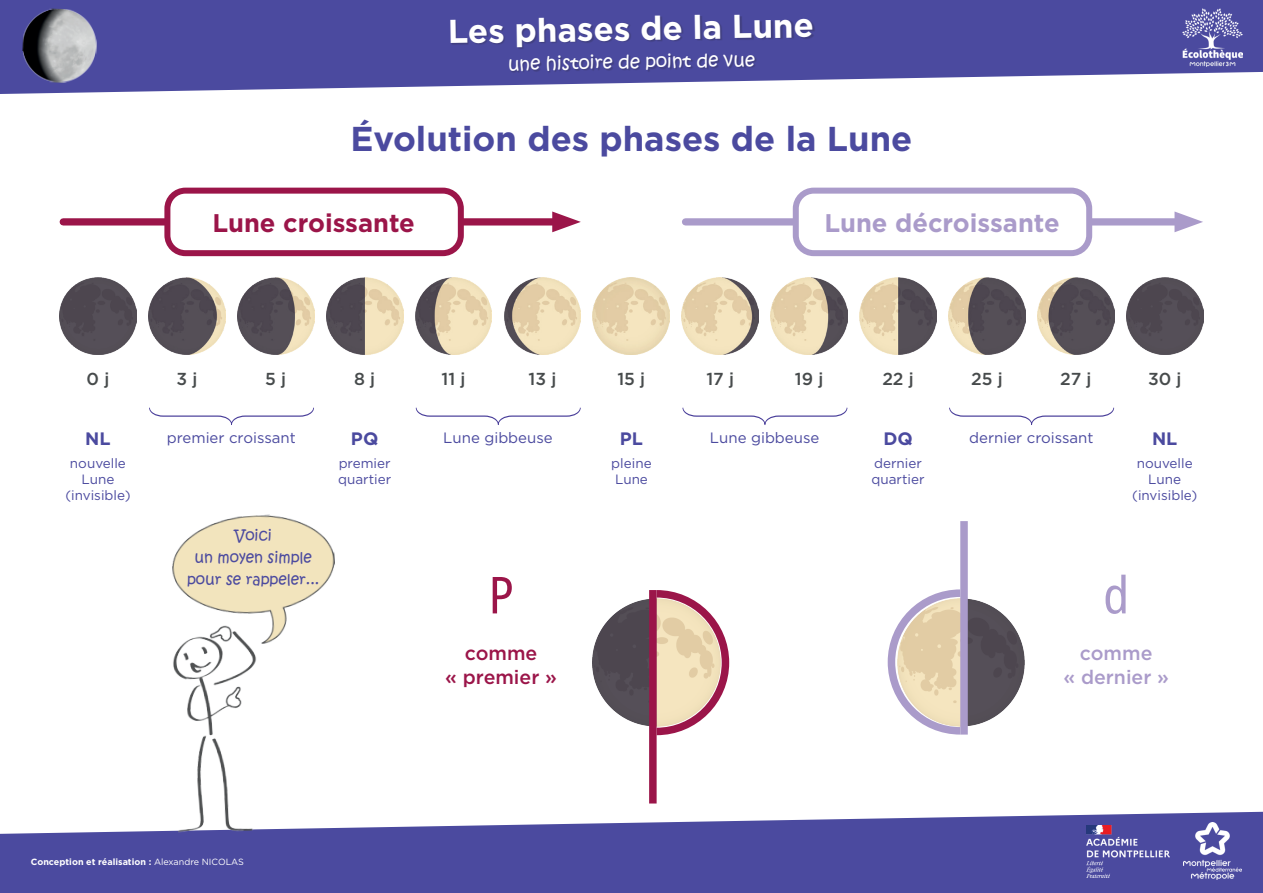
<style>
.page{position:relative;width:1263px;height:893px;background:#fff}
.page>*{position:absolute;margin:0;border:0;box-sizing:border-box;transform-origin:0 0}
.t1{font:condensed 51px "Noto Sans";color:#9b1549}
.t2{font:condensed 51px "Noto Sans";color:#aa9bca}
.t3{font:700 34.5px "Gotham";color:#4b4a9f}
.t4{font:700 33px "Gotham";color:#fff}
.t5{font:700 25.5px "Gotham";color:#aa9bca}
.t6{font:700 25.5px "Gotham";color:#9b1549}
.t7{font:500 19.5px/23.4px "Gotham";color:#9b1549;text-align:center}
.t8{font:500 19.5px/23.4px "Gotham";color:#aa9bca;text-align:center}
.t9{font:18px "Kristen ITC";color:#fff}
.t10{font:700 18px "Gotham";color:#4b4a9f}
.t11{font:500 17.4px "Gotham";color:#474b4c}
.t12{font:15px "Gotham";color:#4b4a9f}
.t13{font:15px/22.2px "Kristen ITC";color:#4b4a9f;text-align:center}
.t14{font:13.5px/16.2px "Gotham";color:#4b4a9f}
.t15{font:700 9px "Gotham";color:#fff}
.s1{font-weight:400}
</style>
<div class="page">
<svg style="left:0;top:0;width:1263px;height:94px;fill:#4b4a9f"></svg>
<img style="left:1183px;top:8px;width:60px;height:58px">
<img style="left:21px;top:8px;width:77px;height:76px">
<svg style="left:0;top:811px;width:1263px;height:82px;background:#6160aa"></svg>
<img style="left:1086px;top:826px;width:83px;height:51px">
<img style="left:1184px;top:822px;width:58px;height:58px">
<div style="left:451px;top:16px;width:364px;height:57px;background:#231f20;opacity:.24"></div>
<img style="left:60px;top:277px;width:76px;height:77px">
<img style="left:948px;top:277px;width:77px;height:77px">
<img style="left:237px;top:277px;width:77px;height:77px">
<img style="left:326px;top:277px;width:77px;height:77px">
<img style="left:771px;top:277px;width:76px;height:77px">
<img style="left:860px;top:277px;width:76px;height:77px">
<img style="left:415px;top:277px;width:77px;height:77px">
<img style="left:593px;top:277px;width:77px;height:77px">
<img style="left:1126px;top:277px;width:77px;height:77px">
<img style="left:504px;top:277px;width:77px;height:77px">
<img style="left:682px;top:277px;width:77px;height:77px">
<img style="left:148px;top:277px;width:77px;height:77px">
<img style="left:1037px;top:277px;width:77px;height:77px">
<svg style="left:149px;top:407px;width:165px;height:18px"></svg>
<svg style="left:415px;top:407px;width:166px;height:18px"></svg>
<svg style="left:682px;top:407px;width:165px;height:18px"></svg>
<svg style="left:949px;top:407px;width:165px;height:18px"></svg>
<div style="left:63px;top:218px;width:501px;height:8px;background:#9b1549"></div>
<svg style="left:552px;top:211px;width:29px;height:21px"></svg>
<div style="left:685px;top:218px;width:501px;height:8px;background:#aa9bca"></div>
<svg style="left:1174px;top:211px;width:29px;height:21px"></svg>
<div style="left:796px;top:191px;width:293px;height:62px;background:#fff;border-radius:18px"></div>
<div style="left:793px;top:188px;width:299px;height:68px;border:6px solid #aa9bca;border-radius:18px"></div>
<div style="left:167px;top:191px;width:294px;height:62px;background:#fff;border-radius:18px"></div>
<div style="left:164px;top:188px;width:300px;height:68px;border:6px solid #9b1549;border-radius:18px"></div>
<img style="left:156px;top:514px;width:197px;height:322px">
<img style="left:593px;top:599px;width:56px;height:127px">
<svg style="left:657px;top:590px;width:73px;height:146px"></svg>
<div style="left:649px;top:590px;width:8px;height:213px;background:#9b1549"></div>
<img style="left:968px;top:599px;width:56px;height:127px">
<svg style="left:887px;top:589px;width:73px;height:146px"></svg>
<div style="left:960px;top:521px;width:8px;height:214px;background:#aa9bca"></div>
<h3 class="t4" style="left:447px;top:10px;width:368px;rotate:-1deg">Les phases de la Lune</h3>
<h3 class="t9" style="left:508px;top:52px;width:249px;rotate:-1deg">une histoire de point de vue</h3>
<h2 class="t3" style="left:351px;top:116px;width:563px">Évolution des phases de la Lune</h2>
<h3 class="t6" style="left:212px;top:206px;width:204px">Lune croissante</h3>
<h3 class="t5" style="left:824px;top:206px;width:237px">Lune décroissante</h3>
<p class="t11" style="left:87px;top:367px;width:24px">0 j</p>
<p class="t11" style="left:176px;top:367px;width:22px">3 j</p>
<p class="t11" style="left:265px;top:367px;width:22px">5 j</p>
<p class="t11" style="left:354px;top:367px;width:23px">8 j</p>
<p class="t11" style="left:442px;top:367px;width:25px">11 j</p>
<p class="t11" style="left:529px;top:367px;width:29px">13 j</p>
<p class="t11" style="left:617px;top:367px;width:29px">15 j</p>
<p class="t11" style="left:706px;top:367px;width:29px">17 j</p>
<p class="t11" style="left:795px;top:367px;width:30px">19 j</p>
<p class="t11" style="left:882px;top:367px;width:33px">22 j</p>
<p class="t11" style="left:971px;top:367px;width:33px">25 j</p>
<p class="t11" style="left:1060px;top:367px;width:33px">27 j</p>
<p class="t11" style="left:1148px;top:367px;width:35px">30 j</p>
<h3 class="t10" style="left:85px;top:427px;width:27px">NL</h3>
<p class="t12" style="left:167px;top:428px;width:130px">premier croissant</p>
<p class="t12" style="left:443px;top:428px;width:111px">Lune gibbeuse</p>
<p class="t12" style="left:710px;top:428px;width:111px">Lune gibbeuse</p>
<p class="t12" style="left:969px;top:428px;width:126px">dernier croissant</p>
<p class="t14" style="left:338px;top:454px;width:55px">premier quartier</p>
<h3 class="t10" style="left:351px;top:427px;width:29px">PQ</h3>
<h3 class="t10" style="left:883px;top:427px;width:31px">DQ</h3>
<h3 class="t10" style="left:620px;top:427px;width:25px">PL</h3>
<p class="t14" style="left:65px;top:454px;width:67px;text-align:center">nouvelle<br>Lune (invisible)</p>
<p class="t14" style="left:611px;top:454px;width:42px">pleine<br>Lune</p>
<p class="t14" style="left:871px;top:454px;width:55px">dernier quartier</p>
<h3 class="t10" style="left:1152px;top:427px;width:27px">NL</h3>
<p class="t14" style="left:1132px;top:454px;width:67px;text-align:center">nouvelle<br>Lune (invisible)</p>
<p class="t13" style="left:187px;top:524px;width:134px">Voici<br>un moyen simple pour se rappeler...</p>
<p class="t15" style="left:31px;top:856px;width:215px">Conception et réalisation : <span class="s1">Alexandre NICOLAS</span></p>
<h1 class="t1" style="left:489px;top:559px;width:27px">P</h1>
<h3 class="t7" style="left:445px;top:641px;width:113px">comme<br>« premier »</h3>
<h1 class="t2" style="left:1103px;top:559px;width:27px">d</h1>
<h3 class="t8" style="left:1063px;top:641px;width:107px">comme<br>« dernier »</h3>
</div>
